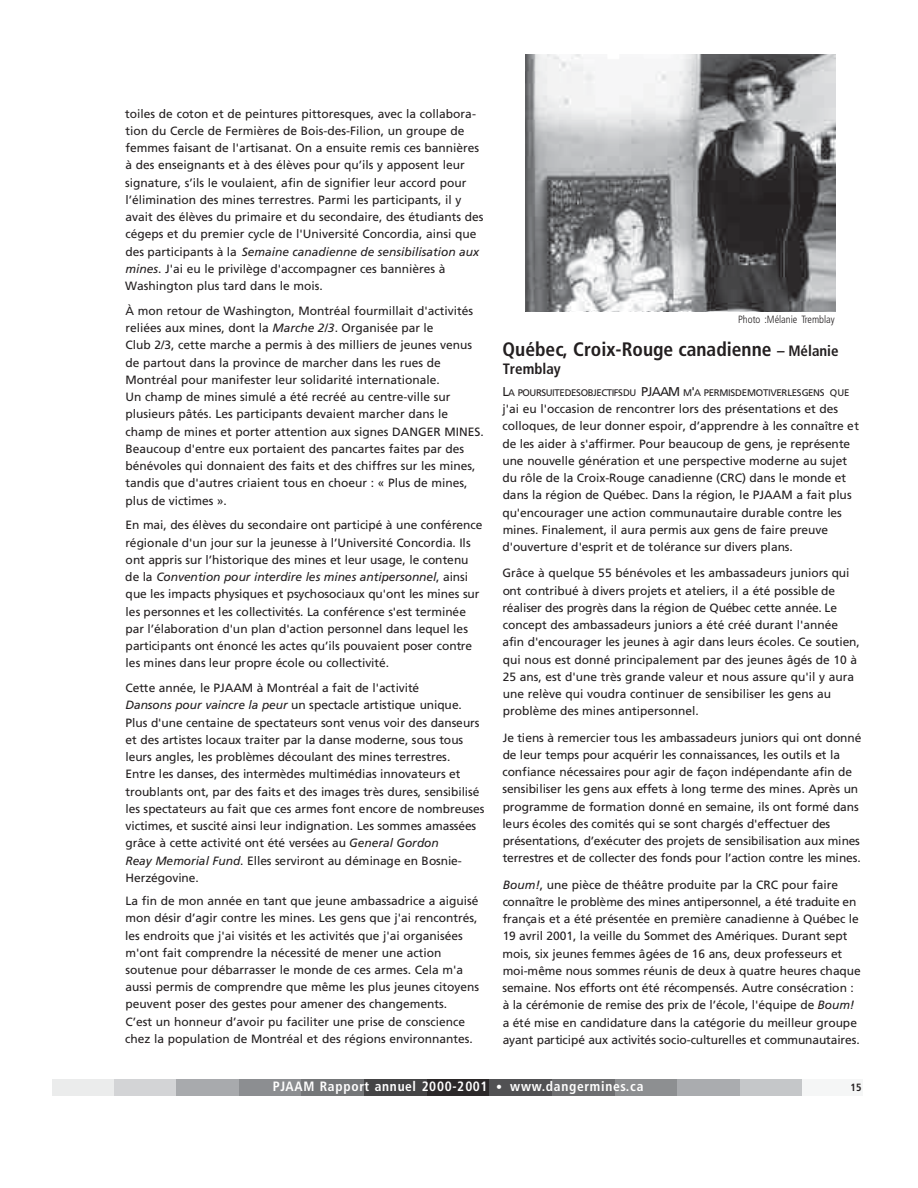
<style>
.page{position:relative;width:918px;height:1188px;background:#fff}
.page>*{position:absolute;margin:0;border:0;box-sizing:border-box;transform-origin:0 0}
.t1{font:700 condensed 19.5px "Frutiger";color:#231f20}
.t2{font:700 condensed 15px "Frutiger";color:#231f20}
.t3{font:700 condensed 13.5px "Frutiger";letter-spacing:.055em;color:#fff}
.t4{font:12px/17.2px "Frutiger";color:#231f20}
.t5{font:300 condensed 10.5px "Frutiger";color:#231f20}
.t6{font:700 condensed 10.5px "Frutiger";color:#231f20}
.t7{font:9.6px "Frutiger";color:#231f20}
.s1{font-style:italic}
.s2{font-size:15px}
.s3{font-size:12.75px}
.s4{font-size:12px}
</style>
<div class="page">
<img style="left:53px;top:1079px;width:749px;height:16px">
<img style="left:526px;top:54px;width:310px;height:258px">
<p class="t4" style="left:125px;top:106px;width:360px">toiles de coton et de peintures pittoresques, avec la collabora&shy;tion du Cercle de Fermières de Bois-des-Filion, un groupe de femmes faisant de l'artisanat. On a ensuite remis ces bannières à des enseignants et à des élèves pour qu’ils y apposent leur signature, s’ils le voulaient, afin de signifier leur accord pour l’élimination des mines terrestres. Parmi les participants, il y avait des élèves du primaire et du secondaire, des étudiants des cégeps et du premier cycle de l'Université Concordia, ainsi que des participants à la <span class="s1">Semaine canadienne de sensibilisation aux mines</span>. J'ai eu le privilège d'accompagner ces bannières à Washington plus tard dans le mois.</p>
<p class="t4" style="left:125px;top:303px;width:360px">À mon retour de Washington, Montréal fourmillait d'activités reliées aux mines, dont la <span class="s1">Marche 2/3</span>. Organisée par le<br>Club 2/3, cette marche a permis à des milliers de jeunes venus de partout dans la province de marcher dans les rues de Montréal pour manifester leur solidarité internationale.<br>Un champ de mines simulé a été recréé au centre-ville sur plusieurs pâtés. Les participants devaient marcher dans le champ de mines et porter attention aux signes DANGER MINES.<br>Beaucoup d'entre eux portaient des pancartes faites par des bénévoles qui donnaient des faits et des chiffres sur les mines, tandis que d'autres criaient tous en choeur : « Plus de mines, plus de victimes ».</p>
<p class="t4" style="left:125px;top:518px;width:359px">En mai, des élèves du secondaire ont participé à une conférence régionale d'un jour sur la jeunesse à l’Université Concordia. Ils ont appris sur l’historique des mines et leur usage, le contenu de la <span class="s1">Convention pour interdire les mines antipersonnel</span>, ainsi que les impacts physiques et psychosociaux qu'ont les mines sur les personnes et les collectivités. La conférence s'est terminée par l’élaboration d'un plan d'action personnel dans lequel les participants ont énoncé les actes qu’ils pouvaient poser contre les mines dans leur propre école ou collectivité.</p>
<p class="t4" style="left:125px;top:680px;width:361px">Cette année, le PJAAM à Montréal a fait de l'activité<br><span class="s1">Dansons pour vaincre la peur</span> un spectacle artistique unique.<br>Plus d'une centaine de spectateurs sont venus voir des danseurs et des artistes locaux traiter par la danse moderne, sous tous leurs angles, les problèmes découlant des mines terrestres.<br>Entre les danses, des intermèdes multimédias innovateurs et troublants ont, par des faits et des images très dures, sensibilisé les spectateurs au fait que ces armes font encore de nombreuses victimes, et suscité ainsi leur indignation. Les sommes amassées grâce à cette activité ont été versées au <span class="s1">General Gordon<br>Reay Memorial Fund</span>. Elles serviront au déminage en Bosnie-<br>H e r z é g o v i n e .</p>
<p class="t4" style="left:125px;top:893px;width:355px">La fin de mon année en tant que jeune ambassadrice a aiguisé mon désir d’agir contre les mines. Les gens que j'ai rencontrés, les endroits que j'ai visités et les activités que j'ai organisées m'ont fait comprendre la nécessité de mener une action soutenue pour débarrasser le monde de ces armes. Cela m'a aussi permis de comprendre que même les plus jeunes citoyens peuvent poser des gestes pour amener des changements.<br>C’est un honneur d’avoir pu faciliter une prise de conscience chez la population de Montréal et des régions environnantes.</p>
<p class="t5" style="left:738px;top:315px;width:98px">Photo :Mélanie Tremblay</p>
<h1 class="t1" style="left:503px;top:342px;width:338px">Québec, Croix-Rouge canadienne <span class="s2">– Mélanie</span></h1>
<p class="t2" style="left:503px;top:363px;width:60px">Tremblay</p>
<p class="t7" style="left:503px;top:389px;width:349px"><span class="s3">L</span>A P O U R S U I T ED E SO B J E C T I F SD U <span class="s3">PJAAM</span> M<span class="s3">'</span>A P E R M I SD EM O T I V E RL E SG E N S QUE</p>
<p class="t4" style="left:503px;top:401px;width:358px">j'ai eu l'occasion de rencontrer lors des présentations et des colloques, de leur donner espoir, d’apprendre à les connaître et de les aider à s'aff i r m e r. Pour beaucoup de gens, je représente une nouvelle génération et une perspective moderne au sujet du rôle de la Croix-Rouge canadienne (CRC) dans le monde et dans la région de Québec. Dans la région, le PJAAM a fait plus qu'encourager une action communautaire durable contre les mines. Finalement, il aura permis aux gens de faire preuve d'ouverture d'esprit et de tolérance sur divers plans.</p>
<p class="t4" style="left:503px;top:566px;width:359px">Grâce à quelque 55 bénévoles et les ambassadeurs juniors q u i ont contribué à divers projets et ateliers, il a été possible d e réaliser des progrès dans la région de Québec cette année. Le concept des ambassadeurs juniors a été créé durant l'année afin d'encourager les jeunes à agir dans leurs écoles. Ce soutien, qui nous est donné principalement par des jeunes âgés de 10 à 25 ans, est d'une très grande valeur et nous assure qu'il y aura une relève qui voudra continuer de sensibiliser les gens au problème des mines antipersonnel.</p>
<p class="t4" style="left:503px;top:730px;width:360px">Je tiens à remercier tous les ambassadeurs juniors qui ont donné de leur temps pour acquérir les connaissances, les outils et la confiance nécessaires pour agir de façon indépendante afin de sensibiliser les gens aux effets à long terme des mines. Après un programme de formation donné en semaine, ils ont formé dans leurs écoles des comités qui se sont chargés d'effectuer des présentations, d’exécuter des projets de sensibilisation aux mines terrestres et de collecter des fonds pour l’action contre les mines.</p>
<p class="t4" style="left:503px;top:877px;width:360px"><span class="s1">Boum!</span>, une pièce de théâtre produite par la CRC pour faire connaître le problème des mines antipersonnel, a été traduite e n français et a été présentée en première canadienne à Québec le 19 avril 2001, la veille du Sommet des Amériques. Durant sept mois, six jeunes femmes âgées de 16 ans, deux professeurs et moi-même nous sommes réunis de deux à quatre heures chaque semaine. Nos efforts ont été récompensés. Autre consécration : à la cérémonie de remise des prix de l’école, l'équipe de <span class="s1">B o u m ! </span>a été mise en candidature dans la catégorie du meilleur groupe ayant participé aux activités socio-culturelles et communautaires.</p>
<p class="t3" style="left:273px;top:1081px;width:372px">P JAAM Rapport annuel 2000-2001 <span class="s4">•</span> w w w. d a n g e r m i n e s.ca</p>
<p class="t6" style="left:851px;top:1083px;width:12px">15</p>
</div>
